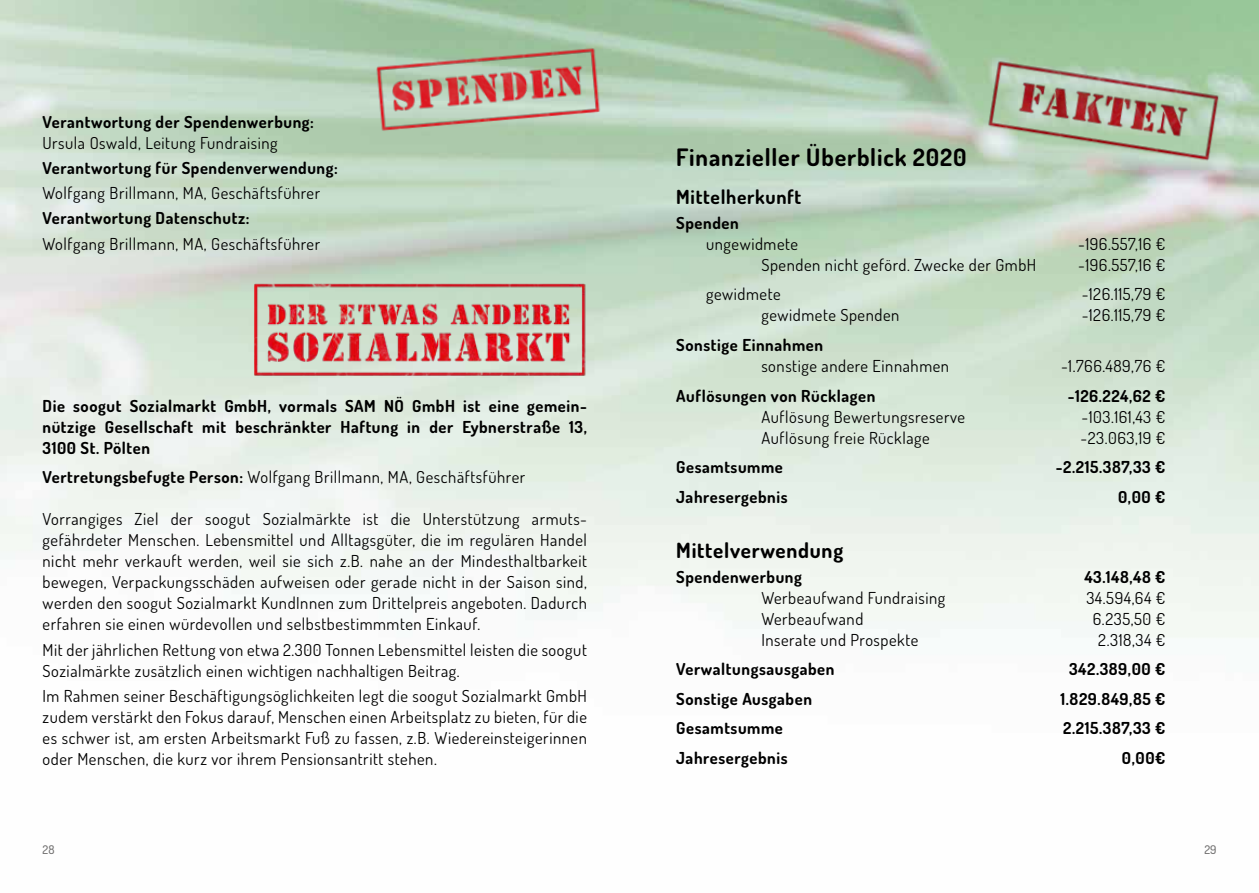
<style>
.page{position:relative;width:1259px;height:893px;background:#fff}
.page>*{position:absolute;margin:0;border:0;box-sizing:border-box;transform-origin:0 0}
.t1{font:700 24px "Dosis";letter-spacing:.035em;color:#000}
.t2{font:700 21px "Dosis";letter-spacing:.035em;color:#000}
.t3{font:700 19.5px "Dosis";letter-spacing:.035em;color:#000}
.t4{font:16.5px/21px "Dosis";letter-spacing:.035em;color:#000;text-align:justify}
.t5{font:700 16.5px/21px "Dosis";letter-spacing:.035em;color:#000;text-align:justify}
.t6{font:500 12px "Dosis";color:#706f6f}
.s1{font-weight:700}
</style>
<div class="page">
<img style="left:277px;top:13px;width:347px;height:140px">
<img style="left:242px;top:271px;width:363px;height:118px">
<img style="left:929px;top:43px;width:303px;height:135px">
<p class="t5" style="left:43px;top:111px;width:273px">Verantwortung der Spendenwerbung:</p>
<p class="t4" style="left:43px;top:132px;width:237px">Ursula Oswald, Leitung Fundraising</p>
<p class="t5" style="left:43px;top:157px;width:297px">Verantwortung für Spendenverwendung:</p>
<p class="t4" style="left:43px;top:182px;width:279px">Wolfgang Brillmann, MA, Geschäftsführer</p>
<p class="t5" style="left:43px;top:207px;width:208px">Verantwortung Datenschutz:</p>
<p class="t4" style="left:43px;top:233px;width:279px">Wolfgang Brillmann, MA, Geschäftsführer</p>
<p class="t5" style="left:43px;top:395px;width:546px">Die soogut Sozialmarkt GmbH, vormals SAM NÖ GmbH ist eine gemein&shy;nützige Gesellschaft mit beschränkter Haftung in der Eybnerstraße 13, 3100 St. Pölten</p>
<p class="t4" style="left:43px;top:466px;width:484px"><span class="s1">Vertretungsbefugte Person:</span> Wolfgang Brillmann, MA, Geschäftsführer</p>
<p class="t4" style="left:43px;top:508px;width:546px">Vorrangiges Ziel der soogut Sozialmärkte ist die Unterstützung armuts&shy;gefährdeter Menschen. Lebensmittel und Alltagsgüter, die im regulären Handel nicht mehr verkauft werden, weil sie sich z.B. nahe an der Mindesthaltbarkeit bewegen, Verpackungsschäden aufweisen oder gerade nicht in der Saison sind, werden den soogut Sozialmarkt KundInnen zum Drittelpreis angeboten. Dadurch erfahren sie einen würdevollen und selbstbestimmmten Einkauf.</p>
<p class="t4" style="left:43px;top:639px;width:546px">Mit der jährlichen Rettung von etwa 2.300 Tonnen Lebensmittel leisten die soogut<br>Sozialmärkte zusätzlich einen wichtigen nachhaltigen Beitrag.</p>
<p class="t4" style="left:43px;top:685px;width:546px">Im Rahmen seiner Beschäftigungsöglichkeiten legt die soogut Sozialmarkt GmbH zudem verstärkt den Fokus darauf, Menschen einen Arbeitsplatz zu bieten, für die es schwer ist, am ersten Arbeitsmarkt Fuß zu fassen, z.B. Wiedereinsteigerinnen oder Menschen, die kurz vor ihrem Pensionsantritt stehen.</p>
<h1 class="t1" style="left:676px;top:141px;width:292px">Finanzieller Überblick 2020</h1>
<p class="t3" style="left:676px;top:184px;width:126px">Mittelherkunft</p>
<p class="t5" style="left:676px;top:212px;width:64px">Spenden</p>
<p class="t4" style="left:706px;top:233px;width:94px">ungewidmete</p>
<p class="t4" style="left:1078px;top:233px;width:89px">-196.557,16 €</p>
<p class="t4" style="left:761px;top:254px;width:276px">Spenden nicht geförd. Zwecke der GmbH</p>
<p class="t4" style="left:1078px;top:254px;width:89px">-196.557,16 €</p>
<p class="t4" style="left:706px;top:283px;width:76px">gewidmete</p>
<p class="t4" style="left:1081px;top:283px;width:85px">-126.115,79 €</p>
<p class="t4" style="left:761px;top:304px;width:140px">gewidmete Spenden</p>
<p class="t4" style="left:1081px;top:304px;width:85px">-126.115,79 €</p>
<p class="t5" style="left:676px;top:334px;width:148px">Sonstige Einnahmen</p>
<p class="t4" style="left:761px;top:355px;width:189px">sonstige andere Einnahmen</p>
<p class="t4" style="left:1061px;top:355px;width:106px">-1.766.489,76 €</p>
<p class="t5" style="left:676px;top:385px;width:201px">Auflösungen von Rücklagen</p>
<p class="t5" style="left:1068px;top:385px;width:99px">-126.224,62 €</p>
<p class="t4" style="left:761px;top:405px;width:205px">Auflösung Bewertungsreserve</p>
<p class="t4" style="left:1081px;top:405px;width:85px">-103.161,43 €</p>
<p class="t4" style="left:761px;top:427px;width:170px">Auflösung freie Rücklage</p>
<p class="t4" style="left:1080px;top:427px;width:86px">-23.063,19 €</p>
<p class="t5" style="left:676px;top:456px;width:108px">Gesamtsumme</p>
<p class="t5" style="left:1056px;top:456px;width:111px">-2.215.387,33 €</p>
<p class="t5" style="left:676px;top:486px;width:113px">Jahresergebnis</p>
<p class="t5" style="left:1118px;top:486px;width:49px">0,00 €</p>
<p class="t2" style="left:676px;top:536px;width:168px">Mittelverwendung</p>
<p class="t5" style="left:676px;top:566px;width:127px">Spendenwerbung</p>
<p class="t5" style="left:1084px;top:566px;width:82px">43.148,48 €</p>
<p class="t4" style="left:761px;top:587px;width:185px">Werbeaufwand Fundraising</p>
<p class="t4" style="left:1086px;top:587px;width:81px">34.594,64 €</p>
<p class="t4" style="left:761px;top:608px;width:103px">Werbeaufwand</p>
<p class="t4" style="left:1092px;top:608px;width:74px">6.235,50 €</p>
<p class="t4" style="left:761px;top:629px;width:158px">Inserate und Prospekte</p>
<p class="t4" style="left:1098px;top:629px;width:69px">2.318,34 €</p>
<p class="t5" style="left:676px;top:658px;width:160px">Verwaltungsausgaben</p>
<p class="t5" style="left:1069px;top:658px;width:98px">342.389,00 €</p>
<p class="t5" style="left:676px;top:688px;width:137px">Sonstige Ausgaben</p>
<p class="t5" style="left:1060px;top:688px;width:106px">1.829.849,85 €</p>
<p class="t5" style="left:676px;top:717px;width:108px">Gesamtsumme</p>
<p class="t5" style="left:1063px;top:717px;width:104px">2.215.387,33 €</p>
<p class="t5" style="left:676px;top:747px;width:113px">Jahresergebnis</p>
<p class="t5" style="left:1122px;top:747px;width:45px">0,00€</p>
<p class="t6" style="left:43px;top:842px;width:13px">28</p>
<p class="t6" style="left:1204px;top:842px;width:14px">29</p>
</div>
